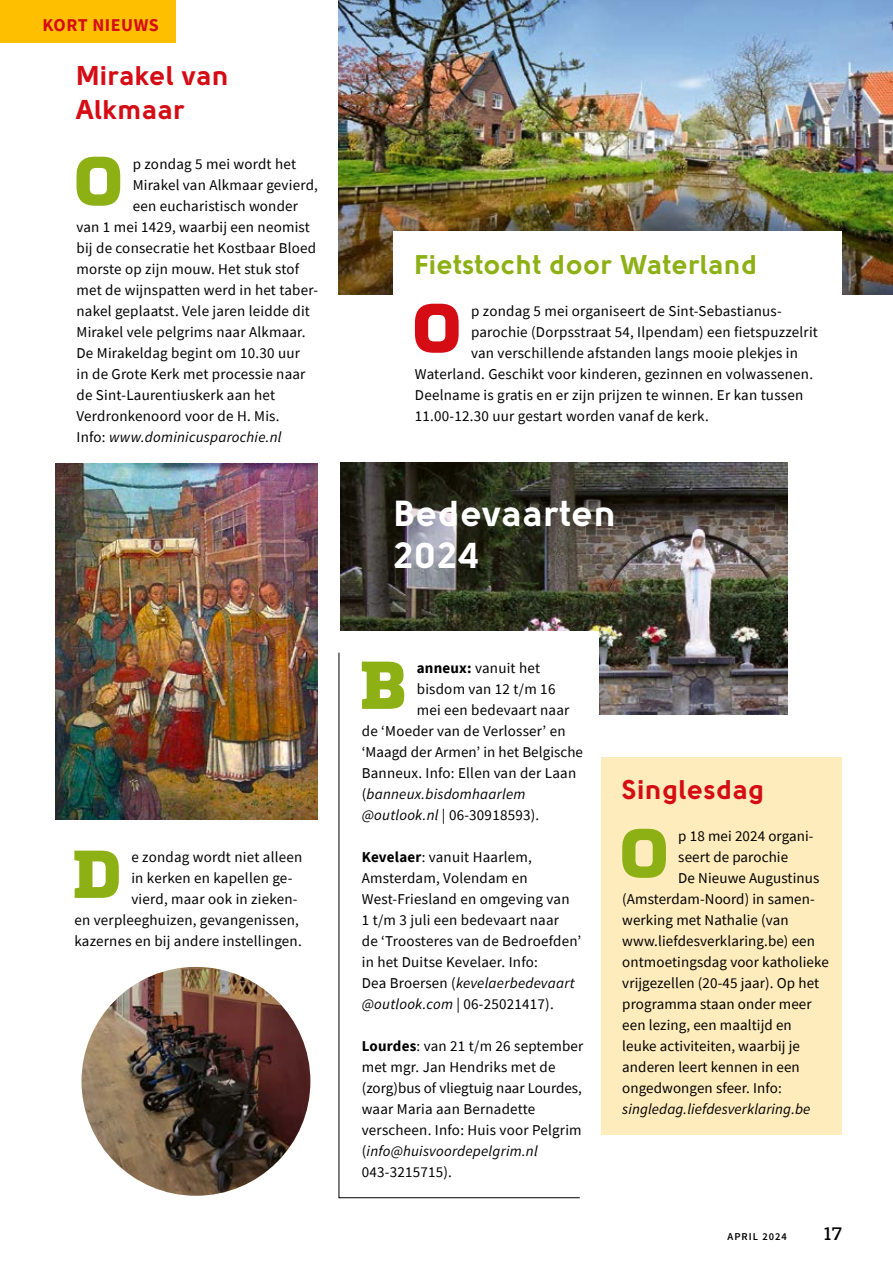
<style>
.page{position:relative;width:893px;height:1263px;background:#fff}
.page>*{position:absolute;margin:0;border:0;box-sizing:border-box;transform-origin:0 0}
.t1{font:800 67.5px "Quadon";color:#8db015}
.t2{font:800 67.5px "Quadon";color:#d50c14}
.t3{font:900 36px/42px "Solomon";letter-spacing:.03em;color:#fff}
.t4{font:900 27px/34.5px "Solomon";letter-spacing:.03em;color:#d50c14}
.t5{font:900 27px "Solomon";letter-spacing:.03em;color:#8db015}
.t6{font:700 18px "Source Sans Pro";letter-spacing:.03em;color:#d50c14}
.t7{font:500 18px "Quadon";color:#000}
.t8{font:15px/21px "Source Sans Pro";letter-spacing:.015em;color:#000}
.t9{font:italic 15px "Source Sans Pro";letter-spacing:.015em;color:#000}
.t10{font:600 10.5px "Source Sans Pro";letter-spacing:.1em;color:#000}
.s1{font-style:normal}
.s2{font-weight:700}
.s3{font-style:italic}
</style>
<div class="page">
<img style="left:341px;top:463px;width:446px;height:252px">
<img style="left:339px;top:0;width:554px;height:295px">
<img style="left:55px;top:463px;width:262px;height:357px">
<div style="left:394px;top:232px;width:448px;height:210px;background:#fff"></div>
<div style="left:341px;top:631px;width:258px;height:567px;background:#fff"></div>
<svg style="left:339px;top:652px;width:241px;height:546px"></svg>
<img style="left:82px;top:967px;width:228px;height:229px;border-radius:114px">
<div style="left:0;top:0;width:176px;height:43px;background:#fdbf00"></div>
<div style="left:601px;top:757px;width:241px;height:378px;background:#ffecbd"></div>
<p class="t6" style="left:43px;top:12px;width:118px">KORT NIEUWS</p>
<h3 class="t4" style="left:77px;top:58px;width:154px">Mirakel van<br>Alkmaar</h3>
<h1 class="t1" style="left:75px;top:141px;width:49px">O</h1>
<p class="t8" style="left:133px;top:153px;width:165px">p zondag 5 mei wordt het</p>
<p class="t8" style="left:133px;top:174px;width:187px">Mirakel van Alkmaar gevierd,</p>
<p class="t8" style="left:133px;top:195px;width:167px">een eucharistisch wonder</p>
<p class="t8" style="left:77px;top:216px;width:235px">van 1 mei 1429, waarbij een neomist</p>
<p class="t8" style="left:77px;top:237px;width:241px">bij de consecratie het Kostbaar Bloed</p>
<p class="t8" style="left:77px;top:258px;width:224px">morste op zijn mouw. Het stuk stof</p>
<p class="t8" style="left:77px;top:279px;width:243px">met de wijnspatten werd in het taber-</p>
<p class="t8" style="left:77px;top:300px;width:235px">nakel geplaatst. Vele jaren leidde dit</p>
<p class="t8" style="left:77px;top:321px;width:231px">Mirakel vele pelgrims naar Alkmaar.</p>
<p class="t8" style="left:77px;top:342px;width:225px">De Mirakeldag begint om 10.30 uur</p>
<p class="t8" style="left:77px;top:363px;width:230px">in de Grote Kerk met processie naar</p>
<p class="t8" style="left:77px;top:384px;width:200px">de Sint-Laurentiuskerk aan het</p>
<p class="t8" style="left:77px;top:405px;width:204px">Verdronkenoord voor de H. Mis.</p>
<p class="t9" style="left:77px;top:428px;width:206px"><span class="s1">Info:</span> www.dominicusparochie.nl</p>
<h1 class="t1" style="left:73px;top:834px;width:49px">D</h1>
<p class="t8" style="left:131px;top:846px;width:172px">e zondag wordt niet alleen</p>
<p class="t8" style="left:131px;top:867px;width:163px">in kerken en kapellen ge-</p>
<p class="t8" style="left:131px;top:888px;width:168px">vierd, maar ook in zieken-</p>
<p class="t8" style="left:74px;top:909px;width:226px">en verpleeghuizen, gevangenissen,</p>
<p class="t8" style="left:74px;top:930px;width:229px">kazernes en bij andere instellingen.</p>
<h3 class="t5" style="left:415px;top:248px;width:344px">Fietstocht door Waterland</h3>
<h1 class="t2" style="left:413px;top:288px;width:49px">O</h1>
<p class="t8" style="left:471px;top:300px;width:311px">p zondag 5 mei organiseert de Sint-Sebastianus-</p>
<p class="t8" style="left:471px;top:321px;width:348px">parochie (Dorpsstraat 54, Ilpendam) een fietspuzzelrit</p>
<p class="t8" style="left:471px;top:342px;width:328px">van verschillende afstanden langs mooie plekjes in</p>
<p class="t8" style="left:415px;top:363px;width:400px">Waterland. Geschikt voor kinderen, gezinnen en volwassenen.</p>
<p class="t8" style="left:415px;top:384px;width:390px">Deelname is gratis en er zijn prijzen te winnen. Er kan tussen</p>
<p class="t8" style="left:415px;top:405px;width:295px">11.00-12.30 uur gestart worden vanaf de kerk.</p>
<h2 class="t3" style="left:394px;top:492px;width:224px">Bedevaarten<br>2024</h2>
<h1 class="t1" style="left:360px;top:645px;width:47px">B</h1>
<p class="t8" style="left:417px;top:657px;width:125px"><span class="s2">anneux:</span> vanuit het</p>
<p class="t8" style="left:417px;top:678px;width:140px">bisdom van 12 t/m 16</p>
<p class="t8" style="left:417px;top:699px;width:154px">mei een bedevaart naar</p>
<p class="t8" style="left:362px;top:720px;width:205px">de ‘Moeder van de Verlosser’ en</p>
<p class="t8" style="left:362px;top:741px;width:223px">‘Maagd der Armen’ in het Belgische</p>
<p class="t8" style="left:362px;top:762px;width:216px">Banneux. Info: Ellen van der Laan</p>
<p class="t9" style="left:362px;top:785px;width:165px"><span class="s1">(</span>banneux.bisdomhaarlem</p>
<p class="t8" style="left:362px;top:804px;width:179px"><span class="s3">@outlook.nl</span> | 06-30918593).</p>
<p class="t8" style="left:362px;top:846px;width:221px"><span class="s2">Kevelaer</span>: vanuit Haarlem,<br>Amsterdam, Volendam en<br>West-Friesland en omgeving van<br>1 t/m 3 juli een bedevaart naar<br>de ‘Troosteres van de Bedroefden’ in het Duitse Kevelaer. Info:<br>Dea Broersen (<span class="s3">kevelaerbedevaart @outlook.com</span> | 06-25021417).</p>
<p class="t8" style="left:362px;top:1035px;width:223px"><span class="s2">Lourdes</span>: van 21 t/m 26 september met mgr. Jan Hendriks met de (zorg)bus of vliegtuig naar Lourdes, waar Maria aan Bernadette verscheen. Info: Huis voor Pelgrim (<span class="s3">info@huisvoordepelgrim.nl<br></span>043-3215715).</p>
<h3 class="t4" style="left:622px;top:772px;width:144px">Singlesdag</h3>
<h1 class="t1" style="left:620px;top:813px;width:49px">O</h1>
<p class="t8" style="left:678px;top:825px;width:137px">p 18 mei 2024 organi-</p>
<p class="t8" style="left:678px;top:846px;width:111px">seert de parochie</p>
<p class="t8" style="left:678px;top:867px;width:143px">De Nieuwe Augustinus</p>
<p class="t8" style="left:622px;top:888px;width:194px">(Amsterdam-Noord) in samen-</p>
<p class="t8" style="left:622px;top:909px;width:168px">werking met Nathalie (van</p>
<p class="t8" style="left:622px;top:930px;width:194px">www.liefdesverklaring.be) een</p>
<p class="t8" style="left:622px;top:951px;width:208px">ontmoetingsdag voor katholieke</p>
<p class="t8" style="left:622px;top:972px;width:198px">vrijgezellen (20-45 jaar). Op het</p>
<p class="t8" style="left:622px;top:993px;width:191px">programma staan onder meer</p>
<p class="t8" style="left:622px;top:1014px;width:171px">een lezing, een maaltijd en</p>
<p class="t8" style="left:622px;top:1035px;width:179px">leuke activiteiten, waarbij je</p>
<p class="t8" style="left:622px;top:1056px;width:179px">anderen leert kennen in een</p>
<p class="t8" style="left:622px;top:1077px;width:161px">ongedwongen sfeer. Info:</p>
<p class="t9" style="left:622px;top:1100px;width:190px">singledag.liefdesverklaring.be</p>
<p class="t10" style="left:727px;top:1230px;width:61px">APRIL 2024</p>
<p class="t7" style="left:824px;top:1223px;width:19px">17</p>
</div>
